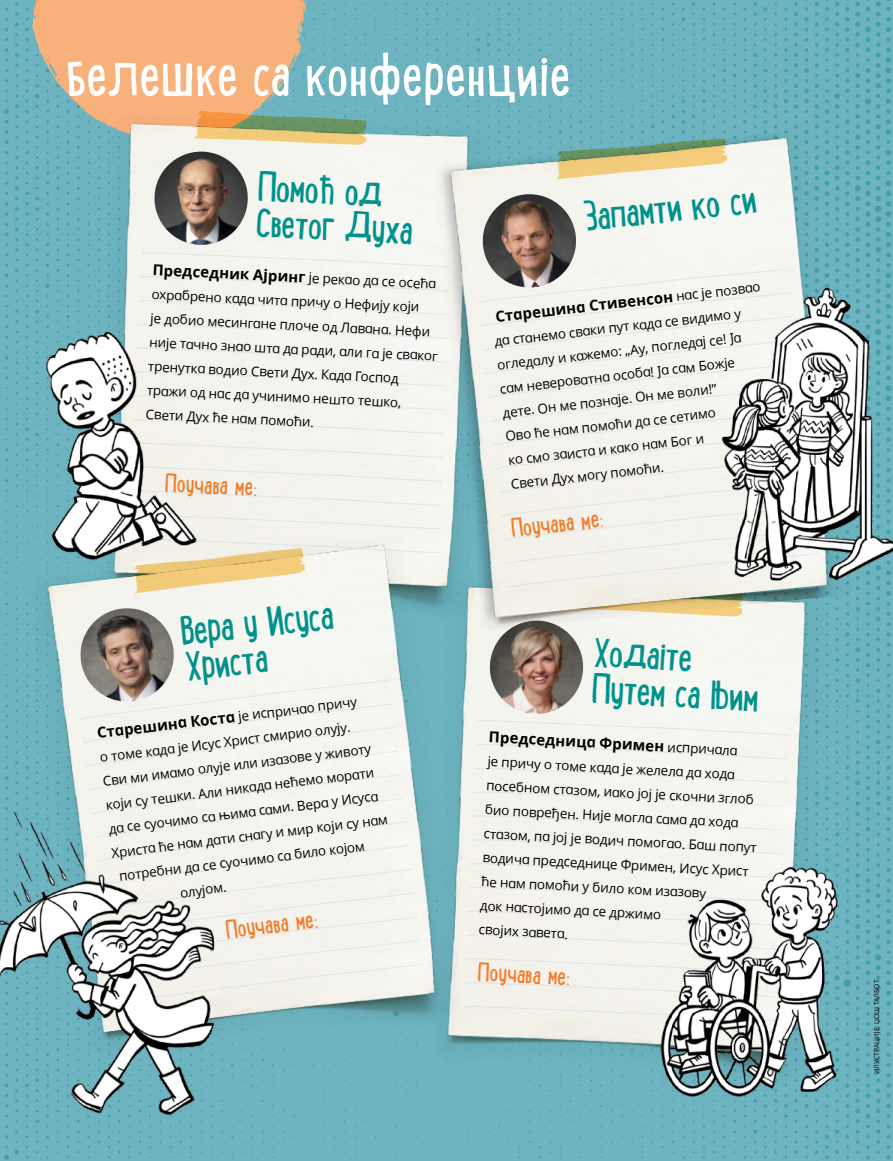
<style>
.page{position:relative;width:893px;height:1161px;background:#fff}
.page>*{position:absolute;margin:0;border:0;box-sizing:border-box;transform-origin:0 0}
.h1_Lunchbox{font:64.5px "Lunch Box";letter-spacing:.03em;color:#fff}
.h2_lunchbox{font:43.5px/36px "Lunch Box";color:#00928b}
.p2_lunchbox{font:27px "Lunch Box";color:#f17e2d}
.t1{font:700 15px "Dots Solidlds Lat";color:#000}
.t2{font:13.5px/24px "Dots Solidlds Lat";color:#000}
.t3{font:6.75px "Dots Solidlds Lat";color:#000}
.s1{font-weight:400;font-size:13.5px}
.s2{font-weight:700;font-size:15px}
</style>
<div class="page">
<img style="left:0;top:0;width:893px;height:1161px">
<img style="left:423px;top:631px;width:444px;height:458px">
<img style="left:398px;top:631px;width:444px;height:448px">
<img style="left:65px;top:101px;width:440px;height:413px">
<img style="left:0;top:520px;width:477px;height:543px">
<img style="left:402px;top:115px;width:463px;height:506px">
<svg style="left:32px;top:0;width:334px;height:145px;background:#cbb391"></svg>
<svg style="left:239px;top:395px;width:206px;height:15px"></svg>
<svg style="left:239px;top:371px;width:207px;height:15px"></svg>
<svg style="left:239px;top:538px;width:199px;height:55px"></svg>
<svg style="left:239px;top:514px;width:201px;height:15px"></svg>
<svg style="left:239px;top:443px;width:204px;height:15px"></svg>
<svg style="left:239px;top:466px;width:203px;height:16px"></svg>
<svg style="left:239px;top:419px;width:205px;height:15px"></svg>
<svg style="left:239px;top:347px;width:209px;height:16px"></svg>
<svg style="left:239px;top:324px;width:210px;height:15px"></svg>
<svg style="left:239px;top:276px;width:212px;height:16px"></svg>
<svg style="left:239px;top:300px;width:211px;height:15px"></svg>
<svg style="left:141px;top:252px;width:311px;height:15px"></svg>
<svg style="left:239px;top:490px;width:202px;height:16px"></svg>
<img style="left:154px;top:152px;width:95px;height:94px">
<svg style="left:78px;top:606px;width:346px;height:398px"></svg>
<img style="left:78px;top:620px;width:98px;height:84px">
<svg style="left:470px;top:863px;width:111px;height:15px;background:#f1f1ec"></svg>
<svg style="left:471px;top:839px;width:110px;height:15px"></svg>
<svg style="left:463px;top:1006px;width:118px;height:15px;background:#f0efe8"></svg>
<svg style="left:464px;top:982px;width:117px;height:15px;background:#f0f0e9"></svg>
<svg style="left:468px;top:910px;width:113px;height:16px;background:#f1f0eb"></svg>
<svg style="left:467px;top:934px;width:114px;height:15px;background:#f1f0ea"></svg>
<svg style="left:469px;top:886px;width:112px;height:16px;background:#f2f1ec"></svg>
<svg style="left:472px;top:815px;width:311px;height:15px"></svg>
<svg style="left:473px;top:791px;width:312px;height:16px"></svg>
<svg style="left:476px;top:743px;width:311px;height:16px"></svg>
<svg style="left:475px;top:767px;width:311px;height:16px"></svg>
<svg style="left:465px;top:958px;width:116px;height:16px;background:#f1f0ea"></svg>
<svg style="left:556px;top:139px;width:171px;height:40px"></svg>
<svg style="left:477px;top:192px;width:340px;height:543px"></svg>
<img style="left:480px;top:194px;width:98px;height:96px">
<img style="left:0;top:749px;width:285px;height:393px">
<img style="left:581px;top:829px;width:304px;height:308px">
<img style="left:6px;top:260px;width:233px;height:360px">
<img style="left:648px;top:226px;width:245px;height:400px">
<p class="h1_Lunchbox" style="left:66px;top:30px;width:505px">Белешке са конференције</p>
<p class="h2_lunchbox" style="left:259px;top:167px;width:158px;rotate:3deg">Помоћ од<br>Светог Духа</p>
<p class="h2_lunchbox" style="left:582px;top:197px;width:174px;rotate:-6deg">Запамти ко си</p>
<p class="t1" style="left:153px;top:258px;width:285px;rotate:3deg">Председник Ајринг <span class="s1">је рекао да се осећа</span></p>
<p class="t2" style="left:152px;top:282px;width:291px;rotate:3deg">охрабрено када чита причу о Нефију који<br>је добио месингане плоче од Лавана. Нефи није тачно знао шта да ради, али га је сваког тренутка водио Свети Дух. Када Господ тражи од нас да учинимо нешто тешко, Свети Дух ће нам помоћи.</p>
<p class="t1" style="left:494px;top:304px;width:268px;rotate:-6deg">Старешина Стивенсон <span class="s1">нас је позвао</span></p>
<p class="t2" style="left:493px;top:328px;width:249px;rotate:-6deg">да станемо сваки пут када се видимо у огледалу и кажемо: „Ау, погледај се! Ја сам невероватна особа! Ја сам Божjе дете. Он ме познаје. Он ме воли!”<br>Ово ће нам помоћи да се сетимо<br>ко смо заиста и како нам Бог и<br>Свети Дух могу помоћи.</p>
<p class="p2_lunchbox" style="left:166px;top:464px;width:94px;rotate:3deg">Поучава ме:</p>
<p class="h2_lunchbox" style="left:179px;top:611px;width:155px;rotate:-6deg">Вера у Исуса<br>Христа</p>
<p class="t2" style="left:96px;top:722px;width:263px;rotate:-7deg"><span class="s2">Старешина Коста</span> је испричао причу</p>
<p class="t2" style="left:99px;top:745px;width:254px;rotate:-7deg">о томе када је Исус Христ смирио олују.</p>
<p class="t2" style="left:101px;top:769px;width:272px;rotate:-7deg">Сви ми имамо олује или изазове у животу</p>
<p class="t2" style="left:104px;top:793px;width:272px;rotate:-7deg">који су тешки. Али никада нећемо морати</p>
<p class="t2" style="left:107px;top:817px;width:273px;rotate:-7deg">да се суочимо са њима сами. Вера у Исуса</p>
<p class="t2" style="left:110px;top:841px;width:280px;rotate:-7deg">Христа ће нам дати снагу и мир који су нам</p>
<p class="t2" style="left:118px;top:864px;width:249px;rotate:-7deg">потребни да се суочимо са било којом</p>
<p class="t2" style="left:179px;top:881px;width:48px;rotate:-7deg">олујом.</p>
<p class="p2_lunchbox" style="left:224px;top:911px;width:94px;rotate:-7deg">Поучава ме:</p>
<p class="p2_lunchbox" style="left:509px;top:510px;width:94px;rotate:-7deg">Поучава ме:</p>
<p class="h2_lunchbox" style="left:595px;top:633px;width:168px;rotate:3deg">Ходајте<br>Путем са Њим</p>
<p class="t1" style="left:489px;top:725px;width:250px;rotate:3deg">Председница Фримен <span class="s1">испричала</span></p>
<p class="t2" style="left:488px;top:749px;width:275px;rotate:3deg">је причу о томе када је желела да хода посебном стазом, иако јој је скочни зглоб био повређен. Није могла сама да хода стазом, па јој је водич помогао. Баш попут водича председнице Фримен, Исус Христ ће нам помоћи у било ком изазову<br>док настојимо да се држимо<br>својих завета.</p>
<p class="p2_lunchbox" style="left:479px;top:953px;width:94px;rotate:3deg">Поучава ме:</p>
<p class="t3" style="left:872px;top:1074px;width:96px;rotate:-90deg">ИЛУСТРАЦИЈЕ: ЏОШ TAЛБОТ</p>
</div>
